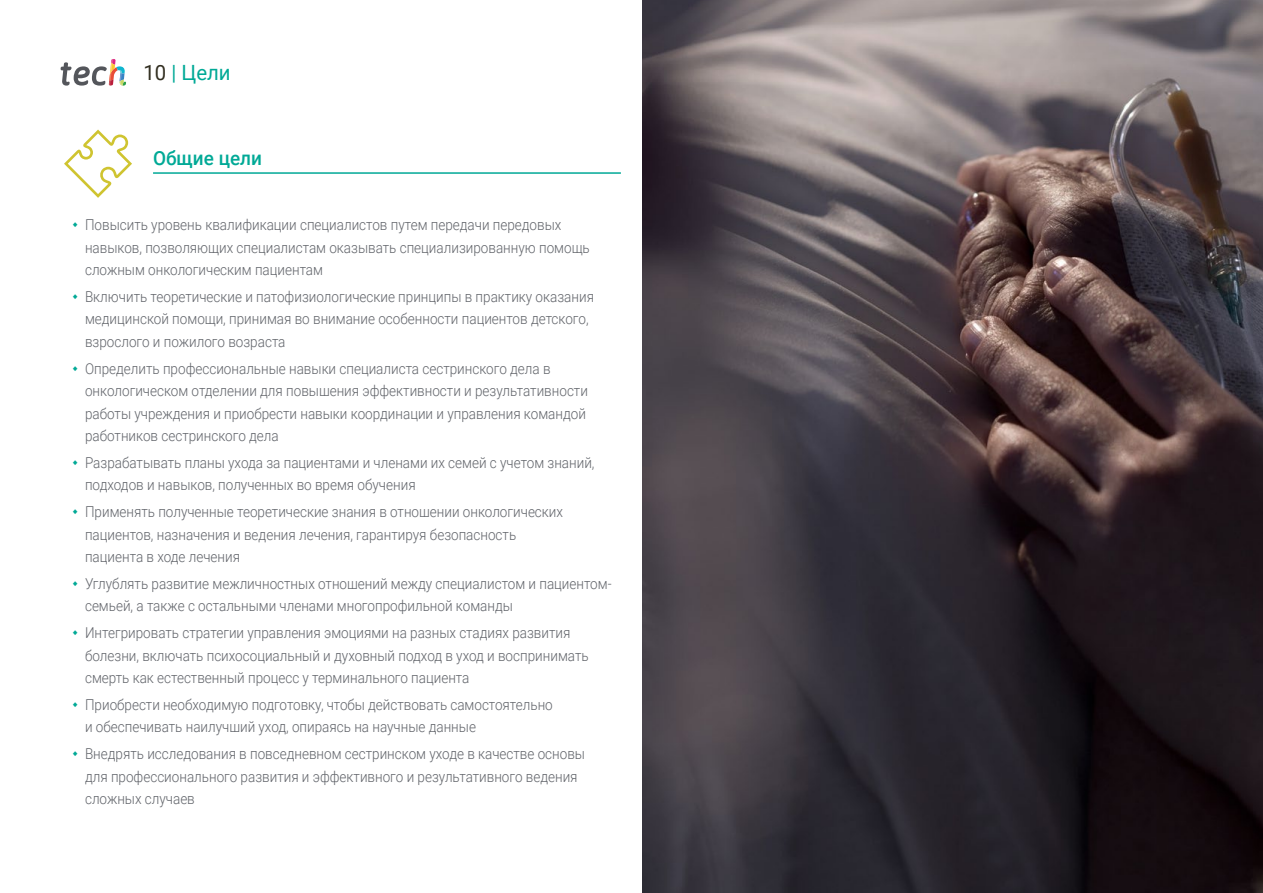
<style>
.page{position:relative;width:1263px;height:893px;background:#fff}
.page>*{position:absolute;margin:0;border:0;box-sizing:border-box;transform-origin:0 0}
.t1{font:21px "Roboto";color:#00a996}
.t2{font:500 19.5px "Roboto";color:#00a996}
.t3{font:300 15px/22.5px "Roboto";color:#61646a;scale:.9 1}
.s1{color:#312e20}
</style>
<div class="page">
<img style="left:642px;top:0;width:621px;height:893px">
<svg style="left:61px;top:59px;width:65px;height:27px"></svg>
<hr style="left:153px;top:173px;width:468px;height:1px;background:#00a996">
<svg style="left:64px;top:130px;width:68px;height:68px"></svg>
<h1 class="t1" style="left:144px;top:57px;width:89px"><span class="s1">10</span> | Цели</h1>
<h2 class="t2" style="left:153px;top:144px;width:110px">Общие цели</h2>
<p class="t3" style="left:85px;top:213px;width:562px">Повысить уровень квалификации специалистов путем передачи передовых навыков, позволяющих специалистам оказывать специализированную помощь сложным онкологическим пациентам</p>
<p class="t3" style="left:85px;top:285px;width:567px">Включить теоретические и патофизиологические принципы в практику оказания медицинской помощи, принимая во внимание особенности пациентов детского, взрослого и пожилого возраста</p>
<p class="t3" style="left:85px;top:356px;width:560px">Определить профессиональные навыки специалиста сестринского дела в онкологическом отделении для повышения эффективности и результативности работы учреждения и приобрести навыки координации и управления командой работников сестринского дела</p>
<p class="t3" style="left:85px;top:451px;width:568px">Разрабатывать планы ухода за пациентами и членами их семей с учетом знаний, подходов и навыков, полученных во время обучения</p>
<p class="t3" style="left:85px;top:500px;width:533px">Применять полученные теоретические знания в отношении онкологических пациентов, назначения и ведения лечения, гарантируя безопасность пациента в ходе лечения</p>
<p class="t3" style="left:85px;top:572px;width:586px">Углублять развитие межличностных отношений между специалистом и пациентом&shy;семьей, а также с остальными членами многопрофильной команды</p>
<p class="t3" style="left:85px;top:621px;width:561px">Интегрировать стратегии управления эмоциями на разных стадиях развития болезни, включать психосоциальный и духовный подход в уход и воспринимать смерть как естественный процесс у терминального пациента</p>
<p class="t3" style="left:85px;top:693px;width:521px">Приобрести необходимую подготовку, чтобы действовать самостоятельно и обеспечивать наилучший уход, опираясь на научные данные</p>
<p class="t3" style="left:85px;top:742px;width:557px">Внедрять исследования в повседневном сестринском уходе в качестве основы для профессионального развития и эффективного и результативного ведения сложных случаев</p>
</div>
